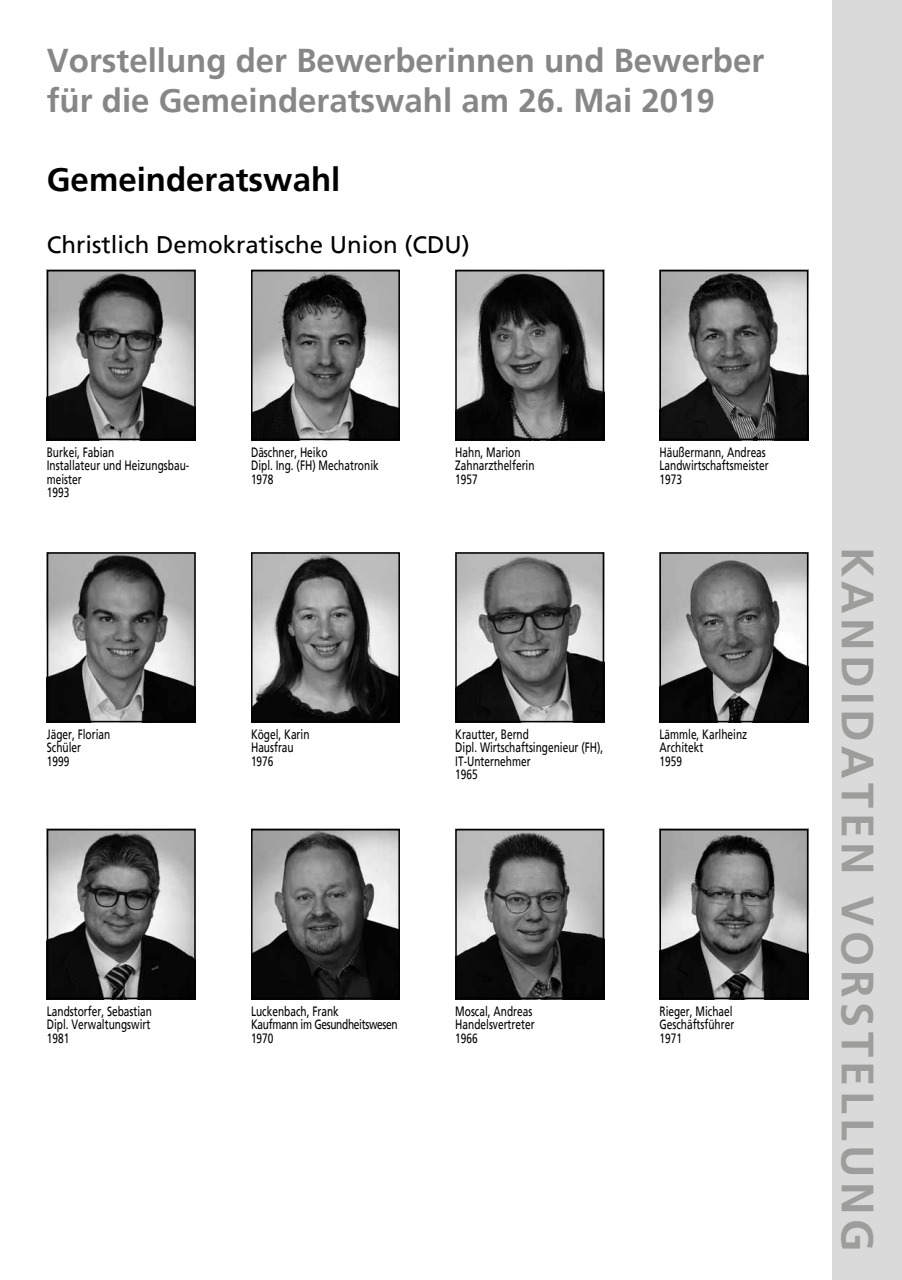
<style>
.page{position:relative;width:902px;height:1280px;background:#fff}
.page>*{position:absolute;margin:0;border:0;box-sizing:border-box;transform-origin:0 0}
.t1{font:700 45px "Frutiger";letter-spacing:.1em;color:#9d9d9c}
.t2{font:700 33px/40.5px "Frutiger";color:#878787}
.t3{font:700 33px "Frutiger";color:#000}
.t4{font:24px "Frutiger";color:#000}
.t5{font:13.5px/13.5px "Frutiger";color:#000;scale:.75 1}
.t6{font:13.5px/13.5px "Frutiger";letter-spacing:-.03em;color:#000;scale:.75 1}
</style>
<div class="page">
<div style="left:832px;top:0;width:69px;height:1280px;background:#dadada"></div>
<img style="left:50px;top:273px;width:143px;height:164px">
<div style="left:47px;top:270px;width:149px;height:170px;border:2px solid #000"></div>
<img style="left:254px;top:273px;width:143px;height:164px">
<div style="left:251px;top:270px;width:149px;height:170px;border:2px solid #000"></div>
<img style="left:458px;top:273px;width:143px;height:164px">
<div style="left:455px;top:270px;width:149px;height:170px;border:2px solid #000"></div>
<img style="left:662px;top:273px;width:143px;height:164px">
<div style="left:659px;top:270px;width:149px;height:170px;border:2px solid #000"></div>
<img style="left:50px;top:555px;width:143px;height:164px">
<div style="left:47px;top:552px;width:149px;height:170px;border:2px solid #000"></div>
<img style="left:254px;top:555px;width:143px;height:164px">
<div style="left:251px;top:552px;width:149px;height:170px;border:2px solid #000"></div>
<img style="left:458px;top:555px;width:143px;height:164px">
<div style="left:455px;top:552px;width:149px;height:170px;border:2px solid #000"></div>
<img style="left:662px;top:555px;width:143px;height:164px">
<div style="left:659px;top:552px;width:149px;height:170px;border:2px solid #000"></div>
<img style="left:50px;top:832px;width:143px;height:164px">
<div style="left:47px;top:829px;width:149px;height:170px;border:2px solid #000"></div>
<img style="left:254px;top:832px;width:143px;height:164px">
<div style="left:251px;top:829px;width:149px;height:170px;border:2px solid #000"></div>
<img style="left:458px;top:832px;width:143px;height:164px">
<div style="left:455px;top:829px;width:149px;height:170px;border:2px solid #000"></div>
<img style="left:662px;top:832px;width:143px;height:164px">
<div style="left:659px;top:829px;width:149px;height:170px;border:2px solid #000"></div>
<h2 class="t2" style="left:47px;top:40px;width:718px">Vorstellung der Bewerberinnen und Bewerber für die Gemeinderatswahl am 26. Mai 2019</h2>
<h2 class="t3" style="left:47px;top:160px;width:295px">Gemeinderatswahl</h2>
<h3 class="t4" style="left:47px;top:231px;width:424px">Christlich Demokratische Union (CDU)</h3>
<p class="t5" style="left:47px;top:445px;width:191px">Burkei, Fabian<br>Installateur und Heizungsbau&shy;meister<br>1993</p>
<p class="t5" style="left:251px;top:445px;width:172px">Däschner, Heiko<br>Dipl. Ing. (FH) Mechatronik<br>1978</p>
<p class="t5" style="left:455px;top:445px;width:107px">Hahn, Marion<br>Zahnarzthelferin<br>1957</p>
<p class="t5" style="left:659px;top:445px;width:147px">Häußermann, Andreas<br>Landwirtschaftsmeister<br>1973</p>
<p class="t5" style="left:47px;top:727px;width:86px">Jäger, Florian<br>Schüler<br>1999</p>
<p class="t5" style="left:251px;top:727px;width:80px">Kögel, Karin<br>Hausfrau<br>1976</p>
<p class="t5" style="left:455px;top:727px;width:199px">Krautter, Bernd<br>Dipl. Wirtschaftsingenieur (FH),<br>IT-Unternehmer<br>1965</p>
<p class="t5" style="left:659px;top:727px;width:119px">Lämmle, Karlheinz<br>Architekt<br>1959</p>
<p class="t5" style="left:47px;top:1004px;width:142px">Landstorfer, Sebastian<br>Dipl. Verwaltungswirt<br>1981</p>
<p class="t6" style="left:251px;top:1004px;width:197px">Luckenbach, Frank<br>Kaufmann im Gesundheitswesen<br>1970</p>
<p class="t5" style="left:455px;top:1004px;width:107px">Moscal, Andreas<br>Handelsvertreter<br>1966</p>
<p class="t5" style="left:659px;top:1004px;width:101px">Rieger, Michael<br>Geschäftsführer<br>1971</p>
<h1 class="t1" style="left:883px;top:547px;width:706px;rotate:90deg">KANDIDATEN VORSTELLUNG</h1>
</div>
